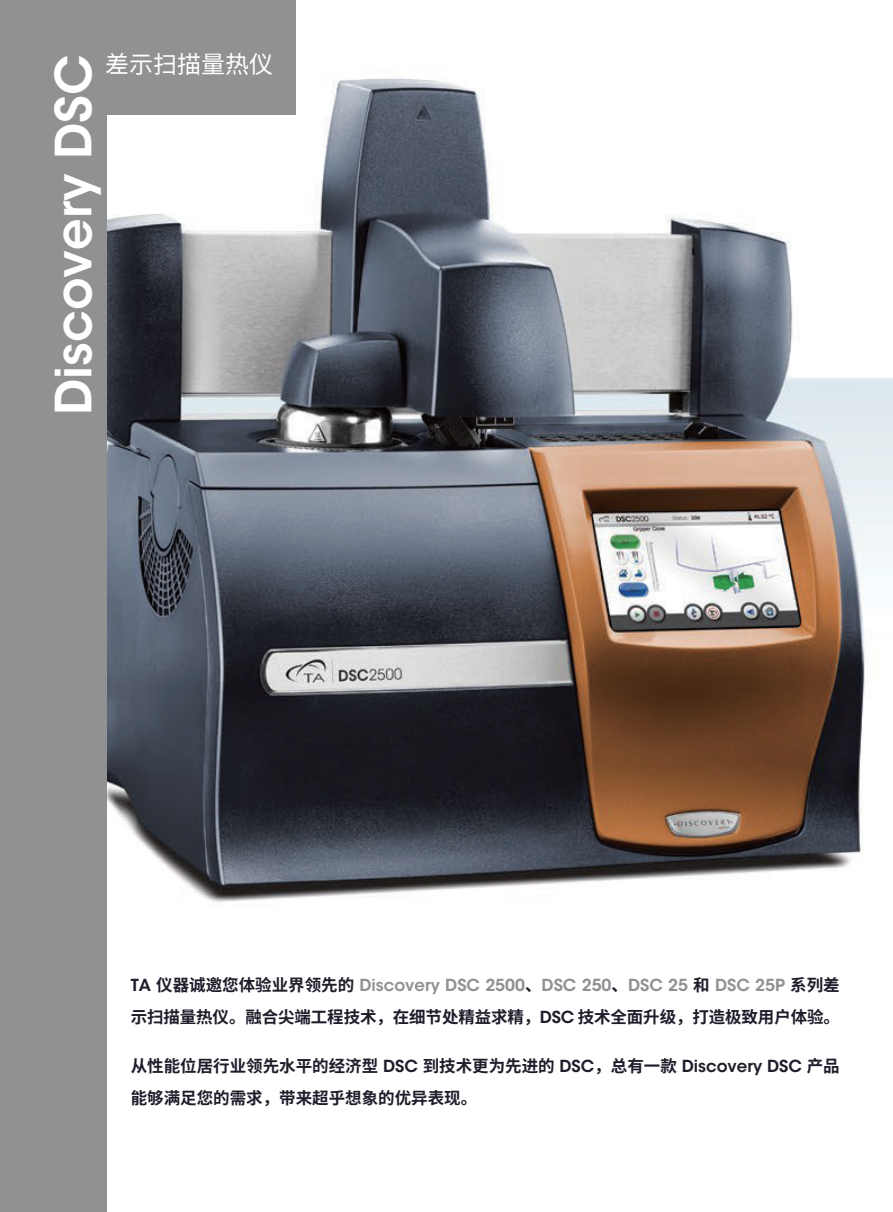
<style>
.page{position:relative;width:893px;height:1212px;background:#fff}
.page>*{position:absolute;margin:0;border:0;box-sizing:border-box;transform-origin:0 0}
.t1{font:600 49.5px "ITC Avant Garde Std";color:#fff}
.t2{font:24px "Source Han Sans CN";color:#fff}
.t3{font:700 16.5px/31.5px "Source Han Sans CN";color:#1d1e2a}
.t4{font:600 16.5px "ITC Avant Garde Std";color:#909193}
.s1{color:#1d1e2a}
.s2{font-family:"Source Han Sans CN";font-weight:700;color:#1d1e2a}
.s3{font-family:"ITC Avant Garde Std";font-weight:600}
</style>
<div class="page">
<img style="left:106px;top:0;width:787px;height:951px">
<div style="left:0;top:0;width:106px;height:1212px;background:#909193"></div>
<div style="left:98px;top:0;width:197px;height:114px;background:#909193"></div>
<h1 class="t1" style="left:42px;top:415px;width:362px;rotate:-90deg">Discovery DSC</h1>
<h2 class="t2" style="left:105px;top:51px;width:170px">差示扫描量热仪</h2>
<p class="t4" style="left:131px;top:975px;width:711px"><span class="s1">TA</span> <span class="s2">仪器诚邀您体验业界领先的</span> Discovery DSC 2500<span class="s2">、</span>DSC 250<span class="s2">、</span>DSC 25 <span class="s2">和</span> DSC 25P <span class="s2">系列差</span></p>
<p class="t3" style="left:131px;top:1001px;width:711px">示扫描量热仪。融合尖端工程技术，在细节处精益求精，<span class="s3">DSC</span> 技术全面升级，打造极致用户体验。</p>
<p class="t3" style="left:131px;top:1051px;width:711px">从性能位居行业领先水平的经济型 <span class="s3">DSC</span> 到技术更为先进的 <span class="s3">DSC</span>，总有一款 <span class="s3">Discovery DSC</span> 产品能够满足您的需求，带来超乎想象的优异表现。</p>
</div>
